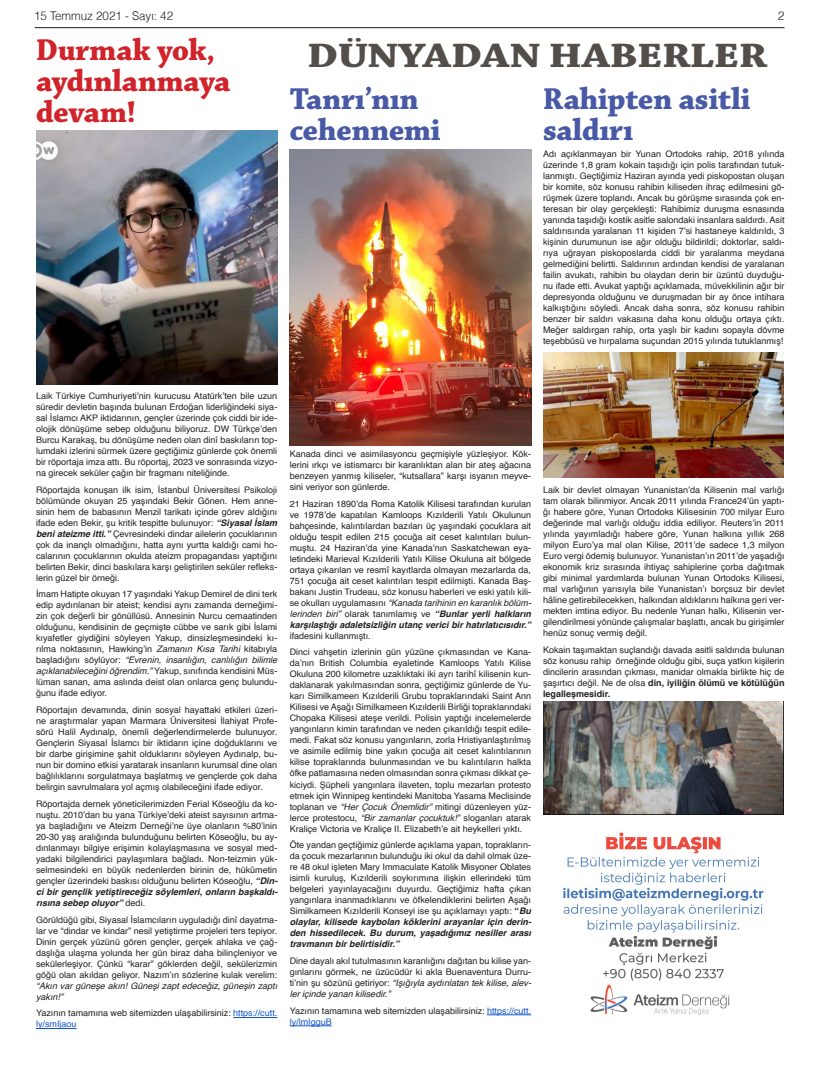
<style>
.page{position:relative;width:820px;height:1078px;background:#fff}
.page>*{position:absolute;margin:0;border:0;box-sizing:border-box;transform-origin:0 0}
.t1{font:36px "Chaparral Pro Bold Subh";color:#534e4a;scale:1.25 1}
.Dergi{font:32px/31px "Chaparral Pro Bold Subh";color:#485aa6}
.t2{font:32px/31px "Chaparral Pro Bold Subh";color:#d1232a}
.Dergi-2{font:300 12px "Helvetica";color:#231f20;scale:.96 1}
.Dergi-3{font:300 12px "Helvetica";color:#231f20}
.Dergi-4{font:9px/11px "Helvetica";color:#231f20;text-align:justify}
.Dergi-5{font:9px/11px "Helvetica";color:#1e1e1e;text-align:justify}
.s1{font-weight:700;font-style:italic}
.s2{font-style:italic}
.s3{color:#15c}
.s4{color:#231f20}
.s5{font-style:italic;color:#231f20}
.s6{font-weight:700;font-style:italic;color:#231f20}
.s7{font-weight:700}
</style>
<div class="page">
<hr style="left:35px;top:27px;width:749px;height:1px;background:#231f20">
<hr style="left:487px;top:1014px;width:44px;height:1px;background:#15c">
<hr style="left:289px;top:1025px;width:42px;height:1px;background:#15c">
<img style="left:543px;top:352px;width:240px;height:125px">
<hr style="left:233px;top:1017px;width:44px;height:1px;background:#15c">
<hr style="left:36px;top:1028px;width:41px;height:1px;background:#15c">
<img style="left:36px;top:130px;width:241px;height:254px">
<img style="left:289px;top:150px;width:242px;height:295px">
<img style="left:543px;top:701px;width:240px;height:113px">
<img style="left:563px;top:832px;width:201px;height:183px">
<p class="Dergi-2" style="left:34px;top:9px;width:146px">15 Temmuz 2021 - Sayı: 42</p>
<h3 class="Dergi-3" style="left:44px;top:9px;width:122px">Temmuz 2021 Sayı: 41</h3>
<h3 class="Dergi-3" style="left:777px;top:9px;width:8px">2</h3>
<p class="t2" style="left:36px;top:35px;width:180px">Durmak yok,</p>
<p class="t1" style="left:307px;top:36px;width:368px">DÜNYADAN HABERLER</p>
<p class="t2" style="left:36px;top:66px;width:196px">aydınlanmaya devam!</p>
<p class="Dergi" style="left:289px;top:85px;width:152px">Tanrı’nın cehennemi</p>
<p class="Dergi" style="left:543px;top:85px;width:209px">Rahipten asitli saldırı</p>
<p class="Dergi-4" style="left:543px;top:148px;width:243px">Adı açıklanmayan bir Yunan Ortodoks rahip, 2018 yılında üzerinde 1,8 gram kokain taşıdığı için polis tarafından tutuk&shy;lanmıştı. Geçtiğimiz Haziran ayında yedi piskopostan oluşan bir komite, söz konusu rahibin kiliseden ihraç edilmesini gö&shy;rüşmek üzere toplandı. Ancak bu görüşme sırasında çok en&shy;teresan bir olay gerçekleşti: Rahibimiz duruşma esnasında yanında taşıdığı kostik asitle salondaki insanlara saldırdı. Asit saldırısında yaralanan 11 kişiden 7’si hastaneye kaldırıldı, 3 kişinin durumunun ise ağır olduğu bildirildi; doktorlar, saldı&shy;rıya uğrayan piskoposlarda ciddi bir yaralanma meydana gelmediğini belirtti. Saldırının ardından kendisi de yaralanan failin avukatı, rahibin bu olaydan derin bir üzüntü duyduğu&shy;nu ifade etti. Avukat yaptığı açıklamada, müvekkilinin ağır bir depresyonda olduğunu ve duruşmadan bir ay önce intihara kalkıştığını söyledi. Ancak daha sonra, söz konusu rahibin benzer bir saldırı vakasına daha konu olduğu ortaya çıktı.<br>Meğer saldırgan rahip, orta yaşlı bir kadını sopayla dövme teşebbüsü ve hırpalama suçundan 2015 yılında tutuklanmış!</p>
<p class="Dergi-4" style="left:36px;top:390px;width:243px">Laik Türkiye Cumhuriyeti’nin kurucusu Atatürk’ten bile uzun süredir devletin başında bulunan Erdoğan liderliğindeki siya&shy;sal İslamcı AKP iktidarının, gençler üzerinde çok ciddi bir ide&shy;olojik dönüşüme sebep olduğunu biliyoruz. DW Türkçe’den Burcu Karakaş, bu dönüşüme neden olan dinî baskıların top&shy;lumdaki izlerini sürmek üzere geçtiğimiz günlerde çok önemli bir röportaja imza attı. Bu röportaj, 2023 ve sonrasında vizyo&shy;na girecek seküler çağın bir fragmanı niteliğinde.</p>
<p class="Dergi-4" style="left:36px;top:484px;width:243px">Röportajda konuşan ilk isim, İstanbul Üniversitesi Psikoloji bölümünde okuyan 25 yaşındaki Bekir Gönen. Hem anne&shy;sinin hem de babasının Menzil tarikatı içinde görev aldığını ifade eden Bekir, şu kritik tespitte bulunuyor: <span class="s1">“Siyasal İslam beni ateizme itti.”</span> Çevresindeki dindar ailelerin çocuklarının çok da inançlı olmadığını, hatta aynı yurtta kaldığı cami ho&shy;calarının çocuklarının okulda ateizm propagandası yaptığını belirten Bekir, dinci baskılara karşı geliştirilen seküler refleks&shy;lerin güzel bir örneği.</p>
<p class="Dergi-4" style="left:36px;top:589px;width:243px">İmam Hatipte okuyan 17 yaşındaki Yakup Demirel de dini terk edip aydınlanan bir ateist; kendisi aynı zamanda derneğimi&shy;zin çok değerli bir gönüllüsü. Annesinin Nurcu cemaatinden olduğunu, kendisinin de geçmişte cübbe ve sarık gibi İslami kıyafetler giydiğini söyleyen Yakup, dinsizleşmesindeki kı&shy;rılma noktasının, Hawking’in <span class="s2">Zamanın Kısa Tarihi</span> kitabıyla başladığını söylüyor: <span class="s2">“Evrenin, insanlığın, canlılığın bilimle açıklanabileceğini öğrendim.”</span> Yakup, sınıfında kendisini Müs&shy;lüman sanan, ama aslında deist olan onlarca genç bulundu&shy;ğunu ifade ediyor.</p>
<p class="Dergi-4" style="left:36px;top:704px;width:243px">Röportajın devamında, dinin sosyal hayattaki etkileri üzeri&shy;ne araştırmalar yapan Marmara Üniversitesi İlahiyat Profe&shy;sörü Halil Aydınalp, önemli değerlendirmelerde bulunuyor.<br>Gençlerin Siyasal İslamcı bir iktidarın içine doğduklarını ve bir darbe girişimine şahit olduklarını söyleyen Aydınalp, bu&shy;nun bir domino etkisi yaratarak insanların kurumsal dine olan bağlılıklarını sorgulatmaya başlatmış ve gençlerde çok daha belirgin savrulmalara yol açmış olabileceğini ifade ediyor.</p>
<p class="Dergi-4" style="left:36px;top:798px;width:243px">Röportajda dernek yöneticilerimizden Ferial Köseoğlu da ko&shy;nuştu. 2010’dan bu yana Türkiye’deki ateist sayısının artma&shy;ya başladığını ve Ateizm Derneği’ne üye olanların %80’inin 20-30 yaş aralığında bulunduğunu belirten Köseoğlu, bu ay&shy;dınlanmayı bilgiye erişimin kolaylaşmasına ve sosyal med&shy;yadaki bilgilendirici paylaşımlara bağladı. Non-teizmin yük&shy;selmesindeki en büyük nedenlerden birinin de, hükûmetin gençler üzerindeki baskısı olduğunu belirten Köseoğlu, <span class="s1">“Din&shy;ci bir gençlik yetiştireceğiz söylemleri, onların başkaldı&shy;rısına sebep oluyor”</span> dedi.</p>
<p class="Dergi-4" style="left:36px;top:914px;width:243px">Görüldüğü gibi, Siyasal İslamcıların uyguladığı dinî dayatma&shy;lar ve “dindar ve kindar” nesil yetiştirme projeleri ters tepiyor.<br>Dinin gerçek yüzünü gören gençler, gerçek ahlaka ve çağ&shy;daşlığa ulaşma yolunda her gün biraz daha bilinçleniyor ve sekülerleşiyor. Çünkü “karar” göklerden değil, sekülerizmin göğü olan akıldan geliyor. Nazım’ın sözlerine kulak verelim: <span class="s2">“Akın var güneşe akın! Güneşi zapt edeceğiz, güneşin zaptı yakın!”</span></p>
<p class="Dergi-4" style="left:36px;top:1007px;width:243px">Yazının tamamına web sitemizden ulaşabilirsiniz: <span class="s3">https://cutt. ly/smIjaou</span></p>
<p class="Dergi-5" style="left:289px;top:448px;width:243px"><span class="s4">Kanada dinci ve asimilasyoncu geçmişiyle yüzleşiyor.</span> Kök&shy;lerini ırkçı ve istismarcı bir karanlıktan alan bir ateş ağacına benzeyen yanmış kiliseler, “kutsallara” karşı isyanın meyve&shy;sini veriyor son günlerde.</p>
<p class="Dergi-5" style="left:289px;top:498px;width:243px">21 Haziran 1890’da Roma Katolik Kilisesi tarafından kurulan ve 1978’de kapatılan Kamloops Kızılderili Yatılı Okulunun bahçesinde, kalıntılardan bazıları üç yaşındaki çocuklara ait olduğu tespit edilen 215 çocuğa ait ceset kalıntıları bulun&shy;muştu. 24 Haziran’da yine Kanada’nın Saskatchewan eya&shy;letindeki Marieval Kızılderili Yatılı Kilise Okuluna ait bölgede ortaya çıkarılan ve resmî kayıtlarda olmayan mezarlarda da, 751 çocuğa <span class="s4">ait ceset kalıntıları tespit edilmişti. Kanada Baş&shy;bakanı Justin Trudeau, söz konusu haberleri ve eski yatılı kili&shy;se okulları uygulamasını</span> <span class="s5">“Kanada tarihinin en karanlık bölüm&shy;lerinden biri”</span> <span class="s4">olarak tanımlamış ve</span> <span class="s6">“Bunlar yerli halkların karşılaştığı adaletsizliğin utanç verici bir hatırlatıcısıdır.” </span><span class="s4">ifadesini kullanmıştı.</span></p>
<p class="Dergi-4" style="left:289px;top:647px;width:243px">Dinci vahşetin izlerinin gün yüzüne çıkmasından ve Kana&shy;da’nın British Columbia eyaletinde Kamloops Yatılı Kilise Okuluna 200 kilometre uzaklıktaki iki ayrı tarihî kilisenin kun&shy;daklanarak yakılmasından sonra, geçtiğimiz günlerde de Yu&shy;karı Similkameen Kızılderili Grubu topraklarındaki Saint Ann Kilisesi ve Aşağı Similkameen Kızılderili Birliği topraklarındaki Chopaka Kilisesi ateşe verildi. Polisin yaptığı incelemelerde yangınların kimin tarafından ve neden çıkarıldığı tespit edile&shy;medi. Fakat söz konusu yangınların, zorla Hristiyanlaştırılmış ve asimile edilmiş bine yakın çocuğa ait ceset kalıntılarının kilise topraklarında bulunmasından ve bu kalıntıların halkta öfke patlamasına neden olmasından sonra çıkması dikkat çe&shy;kiciydi. Şüpheli yangınlara ilaveten, toplu mezarları protesto etmek için Winnipeg kentindeki Manitoba Yasama Meclisinde toplanan ve <span class="s2">“Her Çocuk Önemlidir”</span> mitingi düzenleyen yüz&shy;lerce protestocu, <span class="s2">“Bir zamanlar çocuktuk!”</span> sloganları atarak Kraliçe Victoria ve Kraliçe II. Elizabeth’e ait heykelleri yıktı.</p>
<p class="Dergi-4" style="left:289px;top:839px;width:243px">Öte yandan geçtiğimiz günlerde açıklama yapan, toprakların&shy;da çocuk mezarlarının bulunduğu iki okul da dahil olmak üze&shy;re 48 okul işleten Mary Immaculate Katolik Misyoner Oblates isimli kuruluş, Kızılderili soykırımına ilişkin ellerindeki tüm belgeleri yayınlayacağını duyurdu. Geçtiğimiz hafta çıkan yangınlara inanmadıklarını ve öfkelendiklerini belirten Aşağı Similkameen Kızılderili Konseyi ise şu açıklamayı yaptı: <span class="s7">“</span><span class="s1">Bu olaylar, kilisede kaybolan köklerini arayanlar için derin&shy;den hissedilecek. Bu durum, yaşadığımız nesiller arası travmanın bir belirtisidir.”</span></p>
<p class="Dergi-5" style="left:289px;top:955px;width:243px">Dine dayalı akıl tutulmasının karanlığını dağıtan bu kilise yan&shy;gınlarını görmek, ne üzücüdür ki akla Buenaventura Durru&shy;ti’nin şu sözünü getiriyor: <span class="s2">“Işığıyla aydınlatan tek kilise, alev&shy;ler içinde yanan kilisedir.”</span></p>
<p class="Dergi-4" style="left:289px;top:1005px;width:243px">Yazının tamamına web sitemizden ulaşabilirsiniz: <span class="s3">https://cutt. ly/lmIgguB</span></p>
<p class="Dergi-4" style="left:543px;top:484px;width:243px">Laik bir devlet olmayan Yunanistan’da Kilisenin mal varlığı tam olarak bilinmiyor. Ancak 2011 yılında France24’ün yaptı&shy;ğı habere göre, Yunan Ortodoks Kilisesinin 700 milyar Euro değerinde mal varlığı olduğu iddia ediliyor. Reuters’in 2011 yılında yayımladığı habere göre, Yunan halkına yıllık 268 milyon Euro’ya mal olan Kilise, 2011’de sadece 1,3 milyon Euro vergi ödemiş bulunuyor. Yunanistan’ın 2011’de yaşadığı ekonomik kriz sırasında ihtiyaç sahiplerine çorba dağıtmak gibi minimal yardımlarda bulunan Yunan Ortodoks Kilisesi, mal varlığının yarısıyla bile Yunanistan’ı borçsuz bir devlet hâline getirebilecekken, halkından aldıklarını halkına geri ver&shy;mekten imtina ediyor. Bu nedenle Yunan halkı, Kilisenin ver&shy;gilendirilmesi yönünde çalışmalar başlattı, ancak bu girişimler henüz sonuç vermiş değil.</p>
<p class="Dergi-4" style="left:543px;top:644px;width:243px">Kokain taşımaktan suçlandığı davada asitli saldırıda bulunan söz konusu rahip örneğinde olduğu gibi, suça yatkın kişilerin dincilerin arasından çıkması, manidar olmakla birlikte hiç de şaşırtıcı değil. Ne de olsa <span class="s7">din, iyiliğin ölümü ve kötülüğün legalleşmesidir.</span></p>
</div>
